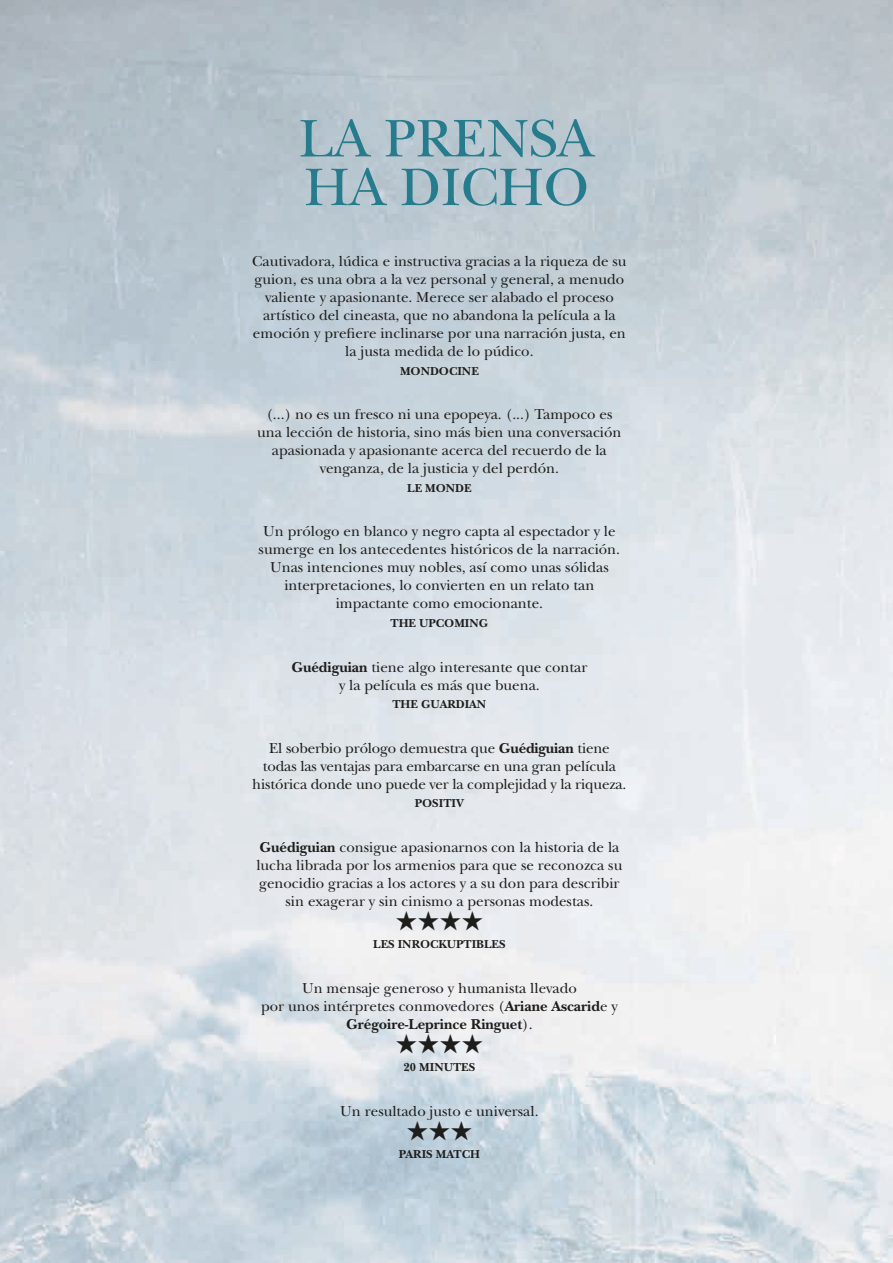
<style>
.page{position:relative;width:893px;height:1263px;background:#fff}
.page>*{position:absolute;margin:0;border:0;box-sizing:border-box;transform-origin:0 0}
.t1{font:55.2px/48.6px "New Baskerville";color:#267c8c}
.t2{font:27px "Zapf Dingbats ITC";color:#1d1d1b}
.t3{font:15px/18px "New Baskerville";color:#1d1d1b;text-align:center}
.t4{font:700 12px "New Baskerville";color:#1d1d1b}
.s1{font-weight:700}
</style>
<div class="page">
<h1 class="t1" style="left:299px;top:115px;width:296px">LA PRENSA<br>HA DICHO</h1>
<p class="t3" style="left:252px;top:252px;width:376px">Cautivadora, lúdica e instructiva gracias a la riqueza de su guion, es una obra a la vez personal y general, a menudo valiente y apasionante. Merece ser alabado el proceso artístico del cineasta, que no abandona la película a la emoción y prefiere inclinarse por una narración justa, en la justa medida de lo púdico.</p>
<p class="t4" style="left:400px;top:364px;width:80px">MONDOCINE</p>
<p class="t3" style="left:257px;top:405px;width:366px">(...) no es un fresco ni una epopeya. (...) Tampoco es una lección de historia, sino más bien una conversación apasionada y apasionante acerca del recuerdo de la venganza, de la justicia y del perdón.</p>
<p class="t4" style="left:407px;top:481px;width:66px">LE MONDE</p>
<p class="t3" style="left:259px;top:523px;width:363px">Un prólogo en blanco y negro capta al espectador y le sumerge en los antecedentes históricos de la narración.<br>Unas intenciones muy nobles, así como unas sólidas interpretaciones, lo convierten en un relato tan impactante como emocionante.</p>
<p class="t4" style="left:391px;top:616px;width:99px">THE UPCOMING</p>
<p class="t3" style="left:291px;top:658px;width:298px"><span class="s1">Guédiguian</span> tiene algo interesante que contar y la película es más que buena.</p>
<p class="t4" style="left:392px;top:697px;width:95px">THE GUARDIAN</p>
<p class="t3" style="left:252px;top:739px;width:376px">El soberbio prólogo demuestra que <span class="s1">Guédiguian</span> tiene todas las ventajas para embarcarse en una gran película histórica donde uno puede ver la complejidad y la riqueza.</p>
<p class="t4" style="left:415px;top:796px;width:51px">POSITIV</p>
<p class="t3" style="left:256px;top:838px;width:367px"><span class="s1">Guédiguian</span> consigue apasionarnos con la historia de la lucha librada por los armenios para que se reconozca su genocidio gracias a los actores y a su don para describir sin exagerar y sin cinismo a personas modestas.</p>
<h2 class="t2" style="left:395px;top:908px;width:90px">★★★★</h2>
<p class="t4" style="left:373px;top:937px;width:39px">Les Inroc</p>
<p class="t4" style="left:439px;top:937px;width:17px">kuptibles</p>
<p class="t3" style="left:261px;top:979px;width:358px">Un mensaje generoso y humanista llevado<br>por unos intérpretes conmovedores (<span class="s1">Ariane Ascarid</span>e y<br><span class="s1">Grégoire-Leprince Ringuet</span>).</p>
<h2 class="t2" style="left:395px;top:1030px;width:90px">★★★★</h2>
<p class="t4" style="left:404px;top:1060px;width:73px">20 MINUTES</p>
<p class="t3" style="left:340px;top:1102px;width:200px">Un resultado justo e universal.</p>
<h2 class="t2" style="left:406px;top:1117px;width:68px">★★★</h2>
<p class="t4" style="left:399px;top:1147px;width:15px">Paris</p>
<p class="t4" style="left:436px;top:1147px;width:10px">Match</p>
</div>
